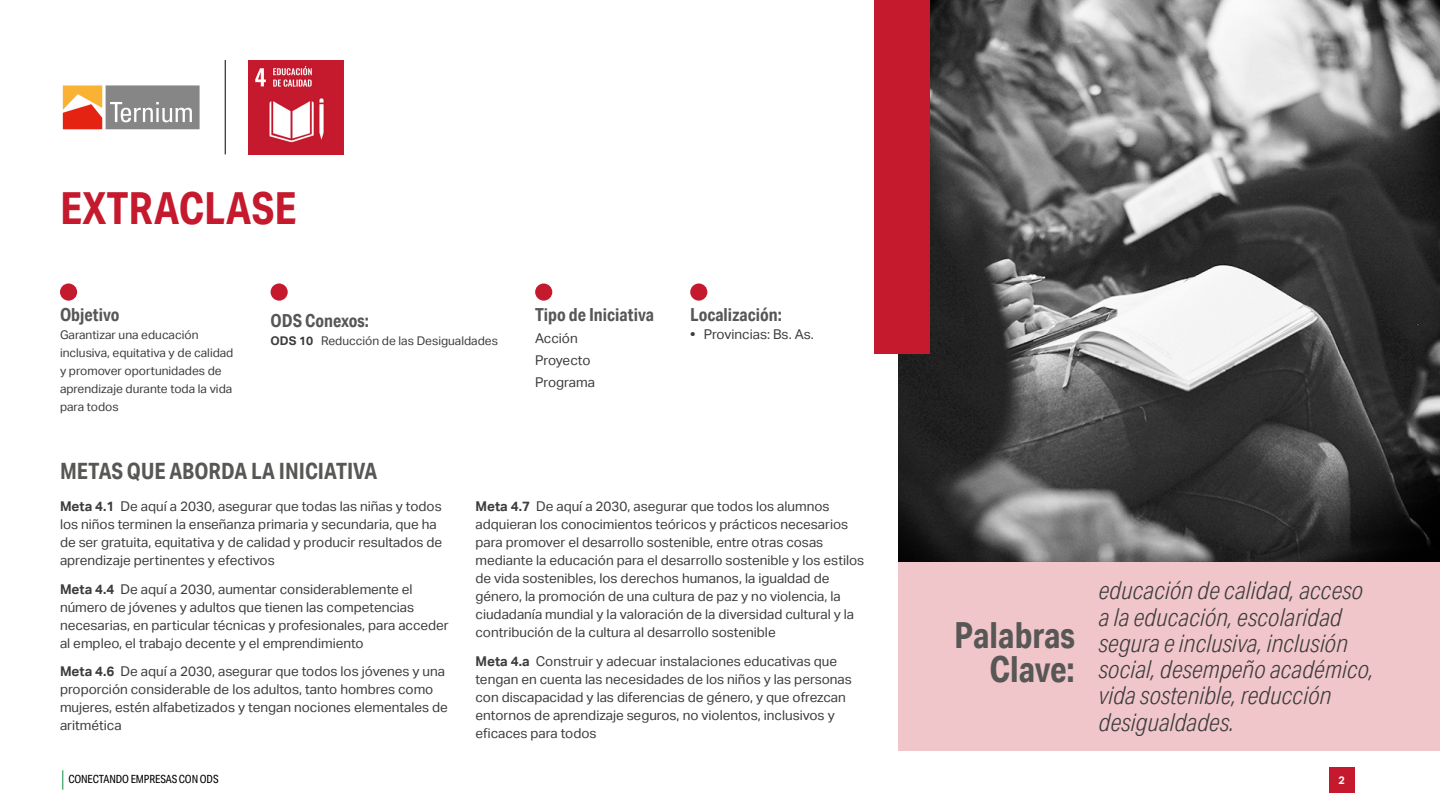
<style>
.page{position:relative;width:1440px;height:810px;background:#fff}
.page>*{position:absolute;margin:0;border:0;box-sizing:border-box;transform-origin:0 0}
.t1{font:700 44.25px "Aktiv Grotesk Cd";color:#c5192d}
.t2{font:700 36px/33.8px "Aktiv Grotesk Cd";color:#575756;text-align:right}
.t3{font:italic 300 24.75px/26.2px "Aktiv Grotesk Cd";color:#3c3c3b}
.t4{font:700 22.5px "Aktiv Grotesk Cd";color:#575756}
.t5{font:700 18px "Aktiv Grotesk Cd";color:#575756}
.t6{font:13.5px/18px "Aktiv Grotesk";color:#3c3c3b}
.t7{font:12px/18px "Aktiv Grotesk";color:#3c3c3b}
.t8{font:11.25px "Aktiv Grotesk Cd";letter-spacing:-.01em;color:#000}
.t9{font:700 10.88px "Aktiv Grotesk";color:#fff}
.s1{font-weight:700}
</style>
<div class="page">
<svg style="left:62px;top:770px;width:1px;height:20px"></svg>
<div style="left:1329px;top:767px;width:25px;height:26px;background:#c5192d"></div>
<img style="left:898px;top:0;width:542px;height:562px">
<div style="left:874px;top:0;width:56px;height:354px;background:#c5192d"></div>
<img style="left:248px;top:60px;width:95px;height:95px">
<hr style="left:225px;top:60px;width:1px;height:94px;background:#000">
<div style="left:898px;top:562px;width:542px;height:189px;background:#f0c6ca"></div>
<div style="left:60px;top:284px;width:17px;height:17px;background:#c5192d;border-radius:50%"></div>
<div style="left:690px;top:284px;width:17px;height:17px;background:#c5192d;border-radius:50%"></div>
<svg style="left:62px;top:85px;width:138px;height:45px"></svg>
<svg style="left:63px;top:85px;width:137px;height:44px;background:#b39283"></svg>
<div style="left:271px;top:284px;width:17px;height:17px;background:#c5192d;border-radius:50%"></div>
<div style="left:535px;top:284px;width:17px;height:17px;background:#c5192d;border-radius:50%"></div>
<h1 class="t1" style="left:60px;top:181px;width:238px">EXTRACLASE</h1>
<h3 class="t5" style="left:60px;top:304px;width:61px">Objetivo</h3>
<p class="t7" style="left:60px;top:326px;width:175px">Garantizar una educación inclusiva, equitativa y de calidad y promover oportunidades de aprendizaje durante toda la vida para todos</p>
<h3 class="t5" style="left:271px;top:309px;width:100px">ODS Conexos:</h3>
<p class="t7" style="left:271px;top:332px;width:229px"><span class="s1">ODS 10</span> Reducción de las Desigualdades</p>
<h3 class="t4" style="left:60px;top:458px;width:319px">METAS QUE ABORDA LA INICIATIVA</h3>
<h3 class="t5" style="left:535px;top:304px;width:120px">Tipo de Iniciativa</h3>
<p class="t6" style="left:535px;top:328px;width:61px;line-height:21.8px">Acción<br>Proyecto<br>Programa</p>
<h3 class="t5" style="left:690px;top:304px;width:93px">Localización:</h3>
<p class="t6" style="left:690px;top:326px;width:125px"><span class="s1">•</span> Provincias: Bs. As.</p>
<p class="t6" style="left:60px;top:498px;width:384px"><span class="s1">Meta 4.1</span> De aquí a 2030, asegurar que todas las niñas y todos los niños terminen la enseñanza primaria y secundaria, que ha de ser gratuita, equitativa y de calidad y producir resultados de aprendizaje pertinentes y efectivos</p>
<p class="t6" style="left:60px;top:580px;width:390px"><span class="s1">Meta 4.4</span> De aquí a 2030, aumentar considerablemente el número de jóvenes y adultos que tienen las competencias necesarias, en particular técnicas y profesionales, para acceder al empleo, el trabajo decente y el emprendimiento</p>
<p class="t6" style="left:60px;top:663px;width:389px"><span class="s1">Meta 4.6</span> De aquí a 2030, asegurar que todos los jóvenes y una proporción considerable de los adultos, tanto hombres como mujeres, estén alfabetizados y tengan nociones elementales de aritmética</p>
<p class="t6" style="left:476px;top:498px;width:390px"><span class="s1">Meta 4.7</span> De aquí a 2030, asegurar que todos los alumnos adquieran los conocimientos teóricos y prácticos necesarios para promover el desarrollo sostenible, entre otras cosas mediante la educación para el desarrollo sostenible y los estilos de vida sostenibles, los derechos humanos, la igualdad de género, la promoción de una cultura de paz y no violencia, la ciudadanía mundial y la valoración de la diversidad cultural y la contribución de la cultura al desarrollo sostenible</p>
<p class="t6" style="left:476px;top:652px;width:378px"><span class="s1">Meta 4.a</span> Construir y adecuar instalaciones educativas que tengan en cuenta las necesidades de los niños y las personas con discapacidad y las diferencias de género, y que ofrezcan entornos de aprendizaje seguros, no violentos, inclusivos y eficaces para todos</p>
<h2 class="t2" style="left:954px;top:618px;width:122px">Palabras<br>Clave:</h2>
<h3 class="t3" style="left:1099px;top:577px;width:277px">educación de calidad, acceso a la educación, escolaridad segura e inclusiva, inclusión social, desempeño académico, vida sostenible, reducción desigualdades.</h3>
<p class="t8" style="left:68px;top:773px;width:152px">CONECTANDO EMPRESAS CON ODS</p>
<p class="t9" style="left:1338px;top:774px;width:8px">2</p>
</div>
